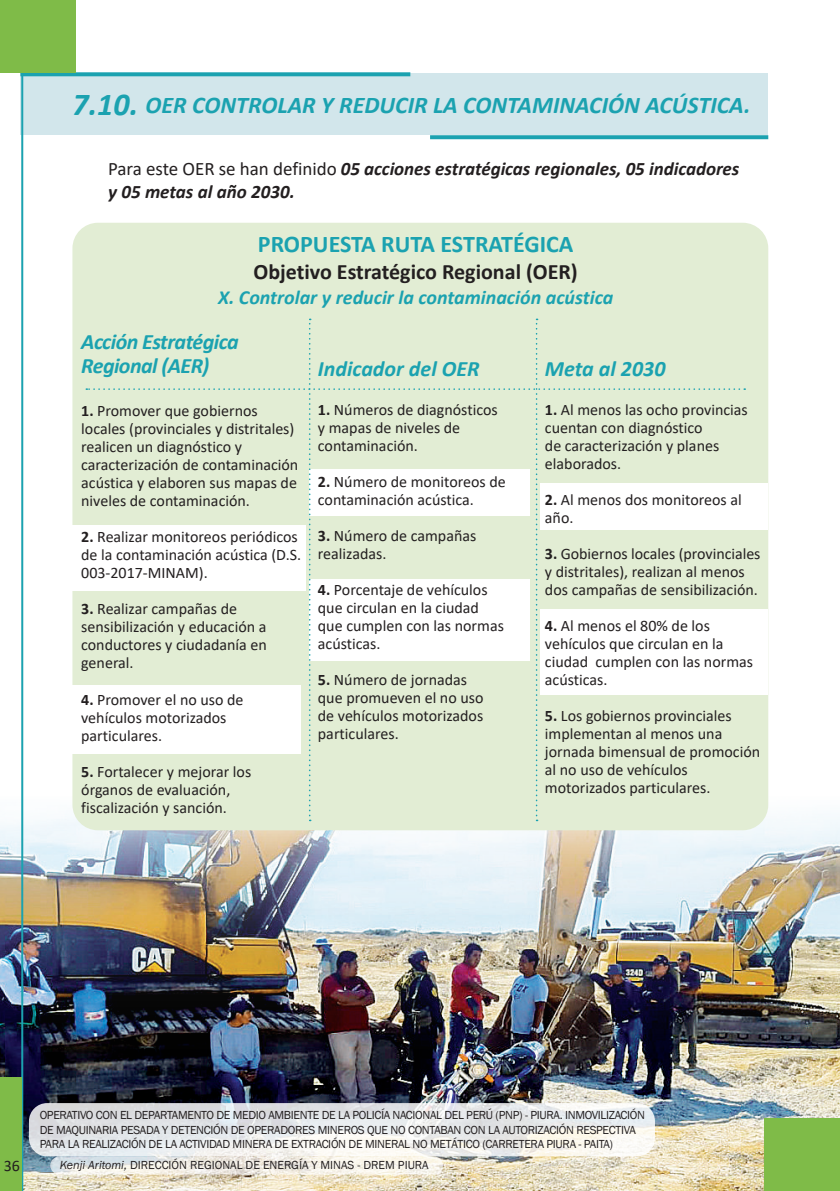
<style>
.page{position:relative;width:840px;height:1191px;background:#fff}
.page>*{position:absolute;margin:0;border:0;box-sizing:border-box;transform-origin:0 0}
.t1{font:italic 700 24px "Calibri";color:#1ba2b0}
.t2{font:700 24px "Calibri";color:#1ba2b0}
.t3{font:700 22px "Calibri";color:#231f20}
.t4{font:italic 700 22px/24px "Calibri";letter-spacing:-.025em;color:#1ba2b0}
.t5{font:italic 700 22px "Calibri";color:#1ba2b0}
.t6{font:italic 700 20px "Calibri";color:#1ba2b0}
.t7{font:italic 700 19px/22.8px "Calibri";letter-spacing:-.005em;color:#231f20}
.t8{font:16px/18px "Calibri";color:#231f20}
.t9{font:12px/14.4px "Franklin Gothic";letter-spacing:-.025em;color:#231f20}
.t10{font:12px "Franklin Gothic";color:#231f20}
.s1{font-size:32px}
.s2{font-weight:400;font-style:normal}
.s3{font-weight:700}
.s4{font-style:italic}
</style>
<div class="page">
<img style="left:0;top:797px;width:839px;height:393px">
<div style="left:72px;top:223px;width:695px;height:607px;background:#e2edd4;border-radius:26px"></div>
<div style="left:20px;top:73px;width:747px;height:62px;background:#d2e6eb"></div>
<svg style="left:430px;top:135px;width:337px;height:4px"></svg>
<svg style="left:20px;top:72px;width:390px;height:4px;background:#2da8b1"></svg>
<div style="left:540px;top:483px;width:227px;height:47px;background:#fff"></div>
<div style="left:540px;top:609px;width:227px;height:85px;background:#fff"></div>
<div style="left:72px;top:525px;width:234px;height:65px;background:#fff"></div>
<div style="left:72px;top:685px;width:229px;height:68px;background:#fff"></div>
<svg style="left:86px;top:318px;width:658px;height:503px"></svg>
<div style="left:0;top:0;width:75px;height:72px;background:#7fbb48"></div>
<div style="left:764px;top:1119px;width:75px;height:72px;background:#7fbb48"></div>
<svg style="left:29px;top:1103px;width:625px;height:53px"></svg>
<svg style="left:50px;top:1156px;width:392px;height:18px"></svg>
<hr style="left:21px;top:73px;width:2px;height:1118px;background:#1ba2b0">
<div style="left:0;top:1077px;width:21px;height:114px;background:#7fbb48"></div>
<p class="t1" style="left:72px;top:88px;width:679px"><span class="s1">7.10.</span> OER CONTROLAR Y REDUCIR LA CONTAMINACIÓN ACÚSTICA.</p>
<p class="t7" style="left:108px;top:156px;width:632px"><span class="s2">Para este OER se han definido</span> 05 acciones estratégicas regionales, 05 indicadores y 05 metas al año 2030.</p>
<p class="t2" style="left:258px;top:227px;width:317px">PROPUESTA RUTA ESTRATÉGICA</p>
<p class="t3" style="left:253px;top:256px;width:325px">Objetivo Estratégico Regional (OER)</p>
<p class="t6" style="left:218px;top:283px;width:396px">X. Controlar y reducir la contaminación acústica</p>
<p class="t4" style="left:81px;top:329px;width:159px">Acción Estratégica<br>Regional (AER)</p>
<p class="t8" style="left:81px;top:402px;width:218px"><span class="s3">1.</span> Promover que gobiernos locales (provinciales y distritales) realicen un diagnóstico y caracterización de contaminación acústica y elaboren sus mapas de niveles de contaminación.</p>
<p class="t8" style="left:81px;top:528px;width:221px"><span class="s3">2.</span> Realizar monitoreos periódicos de la contaminación acústica (D.S.<br>003-2017-MINAM).</p>
<p class="t8" style="left:81px;top:600px;width:187px"><span class="s3">3.</span> Realizar campañas de sensibilización y educación a conductores y ciudadanía en general.</p>
<p class="t8" style="left:81px;top:690px;width:164px"><span class="s3">4.</span> Promover el no uso de vehículos motorizados particulares.</p>
<p class="t8" style="left:81px;top:762px;width:171px"><span class="s3">5.</span> Fortalecer y mejorar los órganos de evaluación, fiscalización y sanción.</p>
<p class="t5" style="left:318px;top:353px;width:163px">Indicador del OER</p>
<p class="t8" style="left:318px;top:400px;width:181px"><span class="s3">1.</span> Números de diagnósticos y mapas de niveles de contaminación.</p>
<p class="t8" style="left:318px;top:472px;width:189px"><span class="s3">2.</span> Número de monitoreos de contaminación acústica.</p>
<p class="t8" style="left:318px;top:526px;width:160px"><span class="s3">3.</span> Número de campañas realizadas.</p>
<p class="t8" style="left:318px;top:580px;width:187px"><span class="s3">4.</span> Porcentaje de vehículos que circulan en la ciudad que cumplen con las normas acústicas.</p>
<p class="t8" style="left:318px;top:670px;width:167px"><span class="s3">5.</span> Número de jornadas que promueven el no uso de vehículos motorizados particulares.</p>
<p class="t5" style="left:544px;top:353px;width:122px">Meta al 2030</p>
<p class="t8" style="left:544px;top:400px;width:204px"><span class="s3">1.</span> Al menos las ocho provincias cuentan con diagnóstico<br>de caracterización y planes elaborados.</p>
<p class="t8" style="left:544px;top:490px;width:198px"><span class="s3">2.</span> Al menos dos monitoreos al año.</p>
<p class="t8" style="left:544px;top:544px;width:217px"><span class="s3">3.</span> Gobiernos locales (provinciales y distritales), realizan al menos dos campañas de sensibilización.</p>
<p class="t8" style="left:544px;top:616px;width:209px"><span class="s3">4.</span> Al menos el 80% de los vehículos que circulan en la ciudad cumplen con las normas acústicas.</p>
<p class="t8" style="left:544px;top:706px;width:217px"><span class="s3">5.</span> Los gobiernos provinciales implementan al menos una jornada bimensual de promoción al no uso de vehículos motorizados particulares.</p>
<p class="t9" style="left:40px;top:1108px;width:606px">OPERATIVO CON EL DEPARTAMENTO DE MEDIO AMBIENTE DE LA POLICÍA NACIONAL DEL PERÚ (PNP) - PIURA. INMOVILIZACIÓN<br>DE MAQUINARIA PESADA Y DETENCIÓN DE OPERADORES MINEROS QUE NO CONTABAN CON LA AUTORIZACIÓN RESPECTIVA<br>PARA LA REALIZACIÓN DE LA ACTIVIDAD MINERA DE EXTRACIÓN DE MINERAL NO METÁTICO (CARRETERA PIURA - PAITA)</p>
<p class="t8" style="left:4px;top:1156px;width:18px">36</p>
<p class="t10" style="left:60px;top:1157px;width:370px"><span class="s4">Kenji Aritomi,</span> DIRECCIÓN REGIONAL DE ENERGÍA Y MINAS - DREM PIURA</p>
</div>
